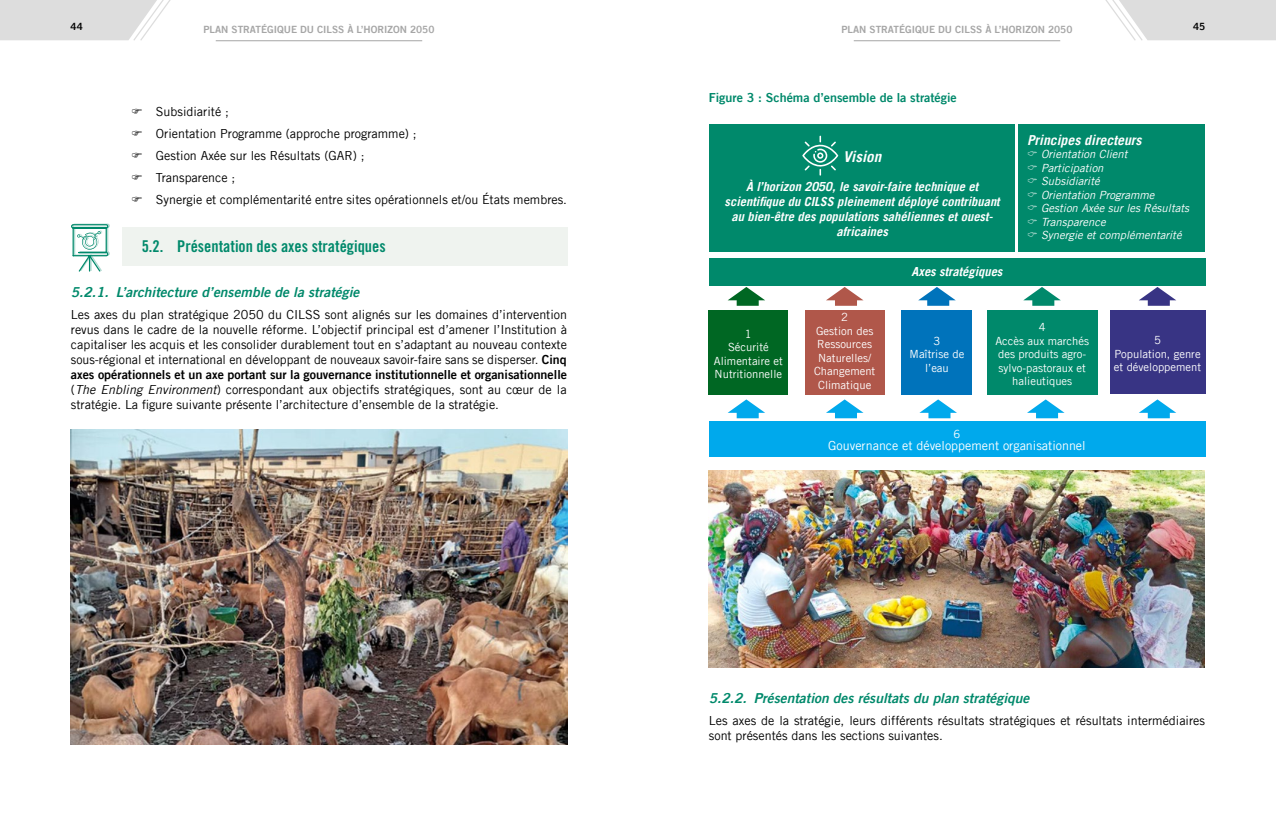
<style>
.page{position:relative;width:1276px;height:815px;background:#fff}
.page>*{position:absolute;margin:0;border:0;box-sizing:border-box;transform-origin:0 0}
.t1{font:16.25px "Trade Gothic Bold Cond Twenty";color:#00896b}
.t2{font:italic 700 15px "Trade Gothic LT";color:#fff}
.t3{font:italic 13.75px "Trade Gothic LT Bold Two";color:#00896b}
.t4{font:italic 700 13.75px "Trade Gothic LT";color:#fff}
.t5{font:12.5px/15px "Trade Gothic LT";color:#000}
.t6{font:italic 700 12.5px/15px "Trade Gothic LT";color:#fff;text-align:center}
.t7{font:12.5px "Trade Gothic LT Bold Two";color:#000}
.t8{font:12.5px "Trade Gothic LT Com";color:#fff}
.t9{font:12.5px "Trade Gothic LT Bold Two";color:#00896b}
.t10{font:11.25px/13.5px "Trade Gothic LT Com";color:#fff;text-align:center}
.t11{font:italic 11.25px/13.5px "Trade Gothic LT";color:#fff}
.t12{font:10px "Trade Gothic LT Bold Two";color:#a6a6a6}
.t13{font:10px "Trade Gothic LT Bold Two";color:#000}
.s1{font-family:"Trade Gothic LT Bold Two"}
.s2{font-style:italic}
</style>
<div class="page">
<hr style="left:216px;top:41px;width:206px;height:1px;background:#a6a6a6">
<hr style="left:853px;top:41px;width:207px;height:1px;background:#a6a6a6">
<svg style="left:1105px;top:0;width:171px;height:41px"></svg>
<svg style="left:0;top:0;width:171px;height:41px"></svg>
<div style="left:709px;top:124px;width:305px;height:128px;background:#00896b"></div>
<div style="left:1018px;top:124px;width:187px;height:128px;background:#00896b"></div>
<div style="left:122px;top:227px;width:445px;height:39px;background:#eff3ef"></div>
<div style="left:1110px;top:311px;width:95px;height:83px;background:#383484"></div>
<div style="left:709px;top:311px;width:79px;height:84px;background:#006723"></div>
<div style="left:709px;top:421px;width:496px;height:35px;background:#00a9ec"></div>
<div style="left:987px;top:311px;width:110px;height:84px;background:#00896b"></div>
<div style="left:805px;top:311px;width:79px;height:84px;background:#b0574a"></div>
<div style="left:709px;top:258px;width:496px;height:27px;background:#00896b"></div>
<div style="left:901px;top:311px;width:71px;height:84px;background:#0073bb"></div>
<svg style="left:727px;top:287px;width:38px;height:19px"></svg>
<svg style="left:727px;top:399px;width:38px;height:19px"></svg>
<svg style="left:826px;top:399px;width:37px;height:19px"></svg>
<svg style="left:919px;top:399px;width:38px;height:19px"></svg>
<svg style="left:1027px;top:399px;width:37px;height:19px"></svg>
<svg style="left:826px;top:287px;width:37px;height:19px"></svg>
<svg style="left:1023px;top:287px;width:38px;height:19px"></svg>
<svg style="left:918px;top:287px;width:37px;height:19px"></svg>
<svg style="left:1139px;top:287px;width:37px;height:19px"></svg>
<svg style="left:1139px;top:399px;width:37px;height:19px"></svg>
<svg style="left:71px;top:223px;width:39px;height:49px"></svg>
<svg style="left:802px;top:136px;width:36px;height:40px"></svg>
<img style="left:71px;top:429px;width:496px;height:315px">
<img style="left:708px;top:471px;width:496px;height:196px">
<p class="t13" style="left:71px;top:20px;width:14px">44</p>
<p class="t13" style="left:1193px;top:20px;width:14px">45</p>
<p class="t12" style="left:203px;top:23px;width:232px">PLAN STRATÉGIQUE DU CILSS À L’HORIZON 2050</p>
<p class="t12" style="left:841px;top:23px;width:232px">PLAN STRATÉGIQUE DU CILSS À L’HORIZON 2050</p>
<p class="t5" style="left:156px;top:100px;width:413px;line-height:22.1px">Subsidiarité ;<br>Orientation Programme (approche programme) ;<br>Gestion Axée sur les Résultats (GAR) ;<br>Transparence ;<br>Synergie et complémentarité entre sites opérationnels et/ou États membres.</p>
<h1 class="t1" style="left:142px;top:236px;width:245px">5.2. Présentation des axes stratégiques</h1>
<p class="t3" style="left:71px;top:284px;width:290px">5.2.1. L’architecture d’ensemble de la stratégie</p>
<p class="t5" style="left:71px;top:307px;width:498px;text-align:justify">Les axes du plan stratégique 2050 du CILSS sont alignés sur les domaines d’intervention revus dans le cadre de la nouvelle réforme. L’objectif principal est d’amener l’Institution à capitaliser les acquis et les consolider durablement tout en s’adaptant au nouveau contexte sous-régional et international en développant de nouveaux savoir-faire sans se disperser. <span class="s1">Cinq</span></p>
<p class="t7" style="left:71px;top:367px;width:498px">axes opérationnels et un axe portant sur la gouvernance institutionnelle et organisationnelle</p>
<p class="t5" style="left:71px;top:382px;width:497px">(<span class="s2">The Enbling Environment</span>) correspondant aux objectifs stratégiques, sont au cœur de la stratégie. La figure suivante présente l’architecture d’ensemble de la stratégie.</p>
<p class="t9" style="left:709px;top:90px;width:249px">Figure 3 : Schéma d’ensemble de la stratégie</p>
<p class="t2" style="left:843px;top:147px;width:40px">Vision</p>
<p class="t6" style="left:724px;top:179px;width:277px">À l’horizon 2050, le savoir-faire technique et scientifique du CILSS pleinement déployé contribuant au bien-être des populations sahéliennes et ouest&shy;africaines</p>
<p class="t6" style="left:911px;top:264px;width:92px">Axes stratégiques</p>
<p class="t4" style="left:1027px;top:131px;width:116px">Principes directeurs</p>
<p class="t11" style="left:1041px;top:147px;width:150px">Orientation Client<br>Participation<br>Subsidiarité<br>Orientation Programme<br>Gestion Axée sur les Résultats<br>Transparence<br>Synergie et complémentarité</p>
<p class="t10" style="left:714px;top:327px;width:71px">1<br>Sécurité<br>Alimentaire et<br>Nutritionnelle</p>
<p class="t10" style="left:814px;top:310px;width:63px">2<br>Gestion des<br>Ressources<br>Naturelles/<br>Changement<br>Climatique</p>
<p class="t10" style="left:909px;top:334px;width:56px">3<br>Maîtrise de l’eau</p>
<p class="t10" style="left:995px;top:320px;width:95px">4<br>Accès aux marchés des produits agro&shy;sylvo-pastoraux et halieutiques</p>
<p class="t10" style="left:953px;top:428px;width:8px">6</p>
<p class="t8" style="left:828px;top:438px;width:259px">Gouvernance et développement organisationnel</p>
<p class="t10" style="left:1114px;top:333px;width:89px">5<br>Population, genre et développement</p>
<p class="t3" style="left:709px;top:690px;width:322px">5.2.2. Présentation des résultats du plan stratégique</p>
<p class="t5" style="left:709px;top:713px;width:498px">Les axes de la stratégie, leurs différents résultats stratégiques et résultats intermédiaires sont présentés dans les sections suivantes.</p>
</div>
